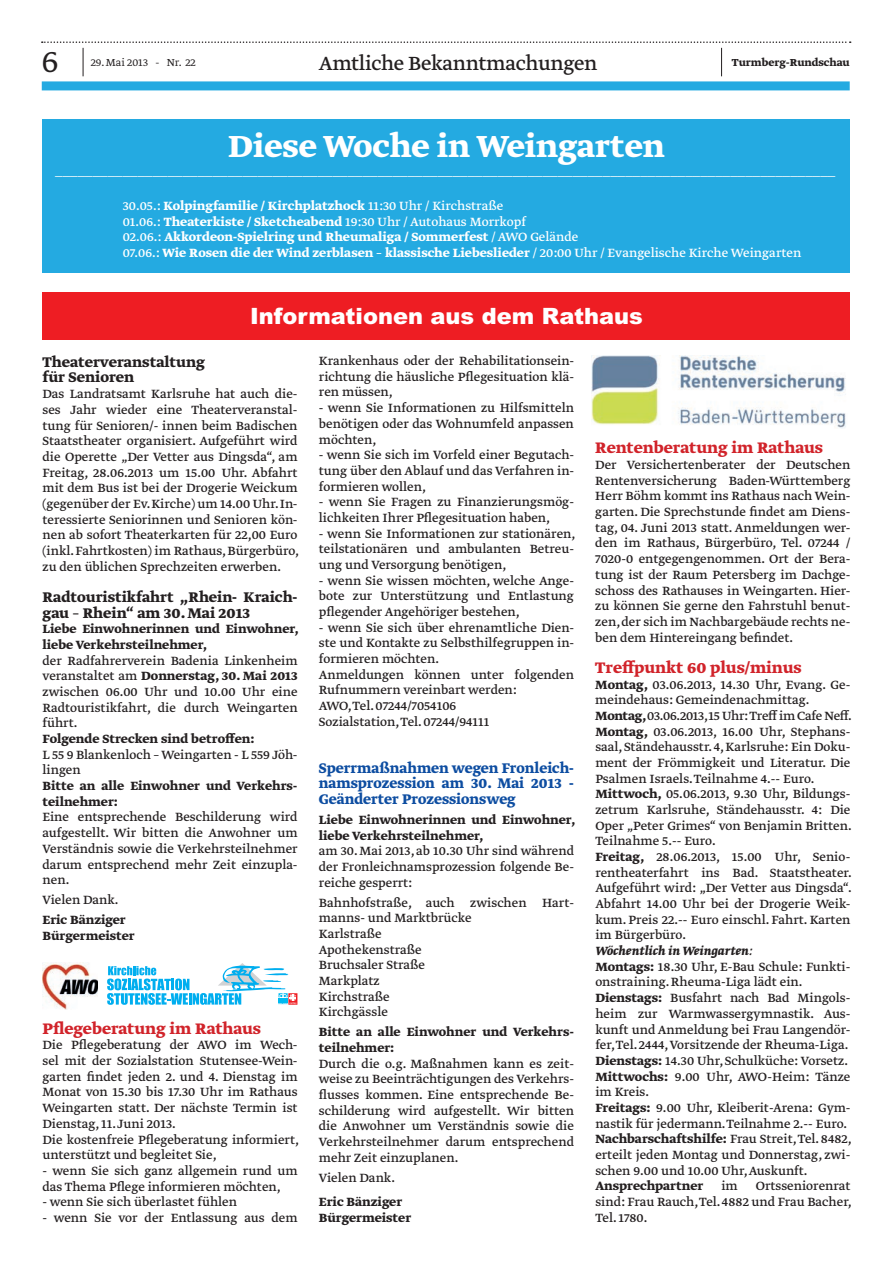
<style>
.page{position:relative;width:893px;height:1263px;background:#fff}
.page>*{position:absolute;margin:0;border:0;box-sizing:border-box;transform-origin:0 0}
.t1{font:700 36px "Greta Text Std";color:#fff}
.t2{font:300 36px "Greta Text Std";color:#231f20}
.t3{font:900 22.5px "Arial";color:#fff}
.t4{font:22.5px "Greta Text Std";letter-spacing:-.015em;color:#231f20}
.t5{font:700 18px "Greta Text Std";color:#d1232a}
.t6{font:700 16.5px/15.8px "Greta Text Std";color:#231f20}
.t7{font:700 16.5px/15.6px "Greta Text Std";color:#0d4da1;text-align:justify;scale:.96 1}
.t8{font:15px "Times";color:#fff}
.t9{font:14.1px/15.8px "Greta Text Std";color:#231f20;text-align:justify}
.t10{font:700 14.1px/15.8px "Greta Text Std";color:#231f20}
.t11{font:700 14.1px/15.8px "Greta Text Std";color:#fff}
.t12{font:700 12px "Greta Text Std";color:#231f20}
.t13{font:300 12px "Greta Text Std";color:#231f20}
.s1{font-weight:400}
.s2{font-weight:700}
.s3{font-weight:700;font-style:italic}
</style>
<div class="page">
<div style="left:42px;top:81px;width:808px;height:9px;background:#24aae1"></div>
<svg style="left:42px;top:41px;width:809px;height:35px"></svg>
<div style="left:43px;top:119px;width:807px;height:153px;background:#24aae1"></div>
<div style="left:43px;top:292px;width:807px;height:48px;background:#ee1d23"></div>
<svg style="left:107px;top:963px;width:190px;height:42px"></svg>
<img style="left:43px;top:963px;width:55px;height:47px">
<img style="left:592px;top:355px;width:254px;height:73px">
<h1 class="t2" style="left:42px;top:41px;width:18px">6</h1>
<p class="t13" style="left:91px;top:56px;width:106px">29. Mai 2013 - Nr. 22</p>
<h2 class="t4" style="left:319px;top:54px;width:280px">Amtliche Bekanntmachungen</h2>
<p class="t12" style="left:732px;top:58px;width:119px">Turmberg-Rundschau</p>
<h1 class="t1" style="left:228px;top:132px;width:438px">Diese Woche in Weingarten</h1>
<p class="t8" style="left:55px;top:156px;width:782px">________________________________________________________________________________________________________</p>
<p class="t11" style="left:123px;top:199px;width:680px"><span class="s1">30.05.:</span> Kolpingfamilie / Kirchplatzhock <span class="s1">11:30 Uhr / Kirchstraße<br>01.06.:</span> Theaterkiste / Sketcheabend <span class="s1">19:30 Uhr / Autohaus Morrkopf<br>02.06.:</span> Akkordeon-Spielring und Rheumaliga / Sommerfest <span class="s1">/ AWO Gelände<br>07.06.:</span> Wie Rosen die der Wind zerblasen – klassische Liebeslieder <span class="s1">/ 20:00 Uhr / Evangelische Kirche Weingarten</span></p>
<h2 class="t3" style="left:250px;top:300px;width:394px">Informationen aus dem Rathaus</h2>
<p class="t6" style="left:43px;top:355px;width:164px">Theaterveranstaltung fü r Senioren</p>
<p class="t9" style="left:43px;top:387px;width:258px">Das Landratsamt Karlsruhe hat auch die&shy;ses Jahr wieder eine Theaterveranstal&shy;tung fü r Senioren/- innen beim Badischen Staatstheater organisiert. Aufgefü hrt wird die Operette „Der Vetter aus Dingsda“, am Freitag, 28.06.2013 um 15.00 Uhr. Abfahrt mit dem Bus ist bei der Drogerie Weickum (gegenü ber der Ev. Kirche) um 14.00 Uhr. In&shy;teressierte Seniorinnen und Senioren kön&shy;nen ab sofort Theaterkarten fü r 22,00 Euro (inkl. Fahrtkosten) im Rathaus, Bü rgerbü ro, zu den ü blichen Sprechzeiten erwerben.</p>
<p class="t6" style="left:43px;top:590px;width:257px">Radtouristikfahrt „Rhein- Kraich&shy;gau – Rhein“ am 30. Mai 2013</p>
<p class="t10" style="left:43px;top:622px;width:258px">Liebe Einwohnerinnen und Einwohner, liebe Verkehrsteilnehmer,</p>
<p class="t9" style="left:43px;top:653px;width:257px">der Radfahrerverein Badenia Linkenheim veranstaltet am <span class="s2">Donnerstag, 30. Mai 2013 </span>zwischen 06.00 Uhr und 10.00 Uhr eine Radtouristikfahrt, die durch Weingarten fü hrt.</p>
<p class="t10" style="left:43px;top:732px;width:213px">Folgende Strecken sind betroffen:</p>
<p class="t9" style="left:43px;top:747px;width:257px">L 55 9 Blankenloch – Weingarten - L 559 Jöh&shy;lingen</p>
<p class="t10" style="left:43px;top:779px;width:257px">Bitte an alle Einwohner und Verkehrs&shy;teilnehmer:</p>
<p class="t9" style="left:43px;top:810px;width:257px">Eine entsprechende Beschilderung wird aufgestellt. Wir bitten die Anwohner um Verständnis sowie die Verkehrsteilnehmer darum entsprechend mehr Zeit einzupla&shy;nen.</p>
<p class="t9" style="left:43px;top:893px;width:78px">Vielen Dank.</p>
<p class="t10" style="left:43px;top:913px;width:94px">Eric Bänziger<br>Bü rgermeister</p>
<p class="t5" style="left:43px;top:1021px;width:220px">Pflegeberatung im Rathaus</p>
<p class="t9" style="left:43px;top:1038px;width:258px;text-align:left">Die Pflegeberatung der AWO im Wech&shy;sel mit der Sozialstation Stutensee-Wein&shy;garten findet jeden 2. und 4. Dienstag im Monat von 15.30 bis 17.30 Uhr im Rathaus Weingarten statt. Der nächste Termin ist Dienstag, 11. Juni 2013.<br>Die kostenfreie Pflegeberatung informiert, unterstü tzt und begleitet Sie,</p>
<p class="t9" style="left:43px;top:1163px;width:257px">- wenn Sie sich ganz allgemein rund um das Thema Pflege informieren möchten,</p>
<p class="t9" style="left:43px;top:1195px;width:196px">- wenn Sie sich ü berlastet fü hlen</p>
<p class="t9" style="left:43px;top:1210px;width:257px">- wenn Sie vor der Entlassung aus dem</p>
<p class="t9" style="left:319px;top:354px;width:257px">Krankenhaus oder der Rehabilitationsein&shy;richtung die häusliche Pflegesituation klä&shy;ren mü ssen,</p>
<p class="t9" style="left:319px;top:401px;width:257px">- wenn Sie Informationen zu Hilfsmitteln benötigen oder das Wohnumfeld anpassen möchten,</p>
<p class="t9" style="left:319px;top:448px;width:257px">- wenn Sie sich im Vorfeld einer Begutach&shy;tung ü ber den Ablauf und das Verfahren in&shy;formieren wollen,</p>
<p class="t9" style="left:319px;top:495px;width:257px">- wenn Sie Fragen zu Finanzierungsmög&shy;lichkeiten Ihrer Pflegesituation haben,</p>
<p class="t9" style="left:319px;top:526px;width:258px">- wenn Sie Informationen zur stationären, teilstationären und ambulanten Betreu&shy;ung und Versorgung benötigen,</p>
<p class="t9" style="left:319px;top:573px;width:257px">- wenn Sie wissen möchten, welche Ange&shy;bote zur Unterstü tzung und Entlastung pflegender Angehöriger bestehen,</p>
<p class="t9" style="left:319px;top:620px;width:257px;text-align:left">- wenn Sie sich ü ber ehrenamtliche Dien&shy;ste und Kontakte zu Selbsthilfegruppen in&shy;formieren möchten.<br>Anmeldungen können unter folgenden Rufnummern vereinbart werden:<br>AWO, Tel. 07244/7054106<br>Sozialstation, Tel. 07244/94111</p>
<p class="t7" style="left:319px;top:761px;width:267px">Sperrmaßnahmen wegen Fronleich&shy;namsprozession am 30. Mai 2013 - Geänderter Prozessionsweg</p>
<p class="t10" style="left:319px;top:812px;width:258px">Liebe Einwohnerinnen und Einwohner, liebe Verkehrsteilnehmer,</p>
<p class="t9" style="left:319px;top:844px;width:257px">am 30. Mai 2013, ab 10.30 Uhr sind während der Fronleichnamsprozession folgende Be&shy;reiche gesperrt:</p>
<p class="t9" style="left:319px;top:895px;width:257px;text-align:left">Bahnhofstraße, auch zwischen Hart&shy;manns- und Marktbrü cke<br>Karlstraße<br>Apothekenstraße<br>Bruchsaler Straße<br>Markplatz<br>Kirchstraße<br>Kirchgässle</p>
<p class="t10" style="left:319px;top:1025px;width:257px">Bitte an alle Einwohner und Verkehrs&shy;teilnehmer:</p>
<p class="t9" style="left:319px;top:1056px;width:257px">Durch die o.g. Maßnahmen kann es zeit&shy;weise zu Beeinträchtigungen des Verkehrs&shy;flusses kommen. Eine entsprechende Be&shy;schilderung wird aufgestellt. Wir bitten die Anwohner um Verständnis sowie die Verkehrsteilnehmer darum entsprechend mehr Zeit einzuplanen.</p>
<p class="t9" style="left:319px;top:1170px;width:78px">Vielen Dank.</p>
<p class="t10" style="left:319px;top:1194px;width:94px">Eric Bänziger<br>Bü rgermeister</p>
<p class="t5" style="left:595px;top:441px;width:229px">Rentenberatung im Rathaus</p>
<p class="t9" style="left:595px;top:458px;width:257px">Der Versichertenberater der Deutschen Rentenversicherung Baden-Wü rttemberg Herr Böhm kommt ins Rathaus nach Wein&shy;garten. Die Sprechstunde findet am Diens&shy;tag, 04. Juni 2013 statt. Anmeldungen wer&shy;den im Rathaus, Bü rgerbü ro, Tel. 07244 / 7020-0 entgegengenommen. Ort der Bera&shy;tung ist der Raum Petersberg im Dachge&shy;schoss des Rathauses in Weingarten. Hier&shy;zu können Sie gerne den Fahrstuhl benut&shy;zen, der sich im Nachbargebäude rechts ne&shy;ben dem Hintereingang befindet.</p>
<p class="t5" style="left:595px;top:660px;width:208px">Treffpunkt 60 plus/minus</p>
<p class="t9" style="left:595px;top:677px;width:258px;text-align:left"><span class="s2">Montag,</span> 03.06.2013, 14.30 Uhr, Evang. Ge&shy;meindehaus: Gemeindenachmittag.<br><span class="s2">Montag,</span>03.06.2013,15 Uhr: Treff im Cafe Neff.<br><span class="s2">Montag,</span> 03.06.2013, 16.00 Uhr, Stephans&shy;saal, Ständehausstr. 4, Karlsruhe: Ein Doku&shy;ment der Frömmigkeit und Literatur. Die Psalmen Israels. Teilnahme 4.-- Euro.<br><span class="s2">Mittwoch,</span> 05.06.2013, 9.30 Uhr, Bildungs&shy;zetrum Karlsruhe, Ständehausstr. 4: Die Oper „Peter Grimes“ von Benjamin Britten.<br>Teilnahme 5.-- Euro.<br><span class="s2">Freitag,</span> 28.06.2013, 15.00 Uhr, Senio&shy;rentheaterfahrt ins Bad. Staatstheater.<br>Aufgefü hrt wird: „Der Vetter aus Dingsda“.<br>Abfahrt 14.00 Uhr bei der Drogerie Weik&shy;kum. Preis 22.-- Euro einschl. Fahrt. Karten im Bü rgerbü ro.</p>
<p class="t9" style="left:595px;top:944px;width:258px;text-align:left"><span class="s3">Wöchentlich in Weingarten:<br></span><span class="s2">Montags:</span> 18.30 Uhr, E-Bau Schule: Funkti&shy;onstraining. Rheuma-Liga lädt ein.<br><span class="s2">Dienstags:</span> Busfahrt nach Bad Mingols&shy;heim zur Warmwassergymnastik. Aus&shy;kunft und Anmeldung bei Frau Langendör&shy;fer, Tel. 2444, Vorsitzende der Rheuma-Liga.<br><span class="s2">Dienstags:</span> 14.30 Uhr, Schulkü che: Vorsetz.<br><span class="s2">Mittwochs:</span> 9.00 Uhr, AWO-Heim: Tänze im Kreis.<br><span class="s2">Freitags:</span> 9.00 Uhr, Kleiberit-Arena: Gym&shy;nastik fü r jedermann. Teilnahme 2.-- Euro.<br><span class="s2">Nachbarschaftshilfe:</span> Frau Streit, Tel. 8482, erteilt jeden Montag und Donnerstag, zwi&shy;schen 9.00 und 10.00 Uhr, Auskunft.</p>
<p class="t10" style="left:595px;top:1179px;width:110px">Ansprechpartner</p>
<p class="t9" style="left:721px;top:1179px;width:18px">im</p>
<p class="t9" style="left:595px;top:1179px;width:258px;text-indent:160px">Ortsseniorenrat sind: Frau Rauch,Tel. 4882 und Frau Bacher, Tel. 1780.</p>
</div>
